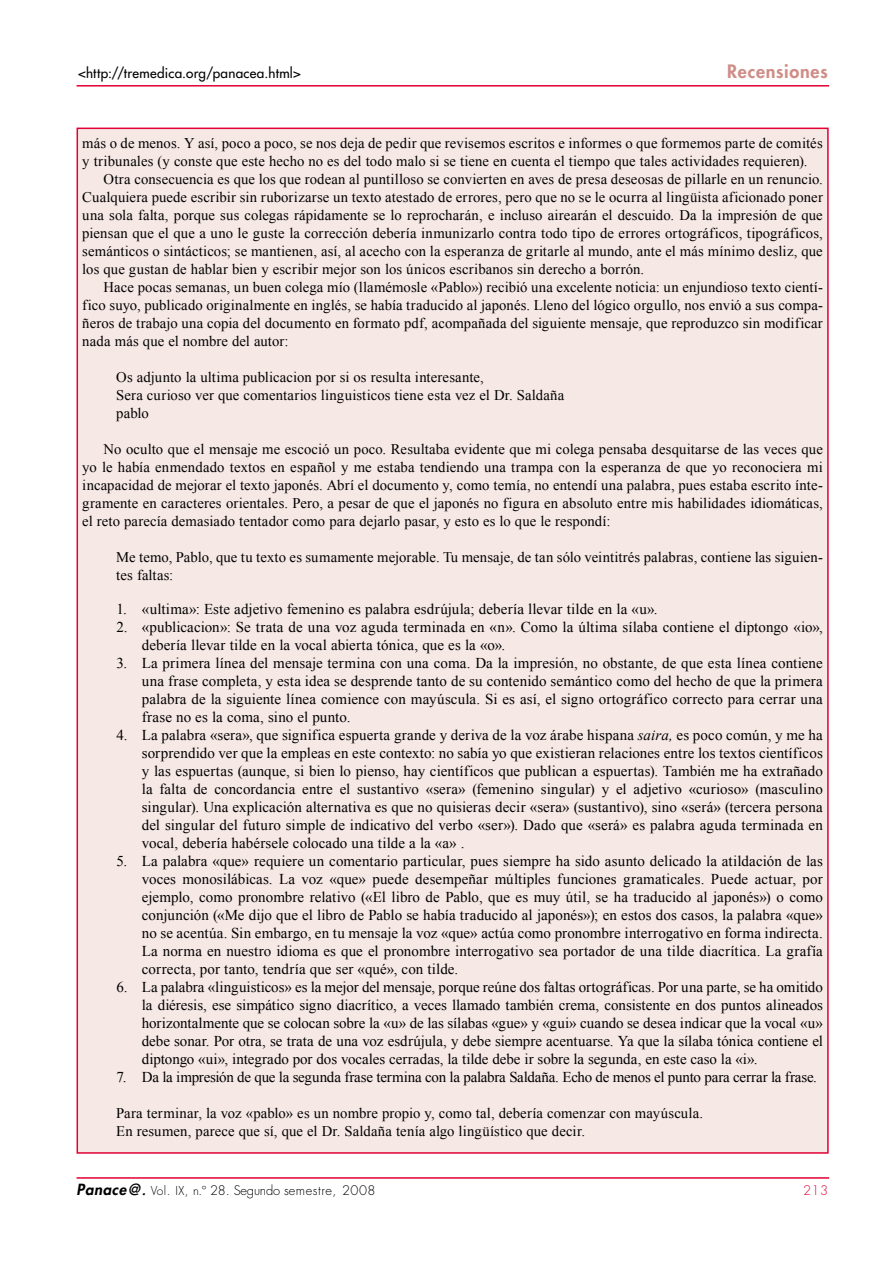
<style>
.page{position:relative;width:893px;height:1263px;background:#fff}
.page>*{position:absolute;margin:0;border:0;box-sizing:border-box;transform-origin:0 0}
.t1{font:800 18px "Futura Std";letter-spacing:.04em;color:#cf8d87}
.t2{font:15px/18px "Times New Roman";letter-spacing:.005em;color:#000;text-align:justify}
.t3{font:15px "Times New Roman";letter-spacing:-.02em;color:#000}
.t4{font:14.7px/18px "Times New Roman";letter-spacing:.005em;color:#000}
.t5{font:500 13.5px "Futura Std";letter-spacing:.025em;color:#000}
.t6{font:300 12.9px "Futura Std";letter-spacing:.04em;color:#000}
.t7{font:300 12.9px "Futura Std";color:#e20034}
.s1{font-style:italic}
.s2{font-weight:800;font-style:italic;font-size:15px}
.s3{font-weight:800;font-style:italic;font-size:12px}
.s4{font-size:12px}
</style>
<div class="page">
<hr style="left:77px;top:1177px;width:752px;height:2px;background:#e20034">
<hr style="left:77px;top:85px;width:752px;height:2px;background:#e20034">
<div style="left:77px;top:128px;width:751px;height:1025px;background:#f6e8e5"></div>
<p class="t5" style="left:78px;top:65px;width:224px">&lt;http://tremedica.org/panacea.html&gt;</p>
<p class="t1" style="left:727px;top:60px;width:102px">Recensiones</p>
<p class="t4" style="left:82px;top:134px;width:742px">más o de menos. Y así, poco a poco, se nos deja de pedir que revisemos escritos e informes o que formemos parte de comités y tribunales (y conste que este hecho no es del todo malo si se tiene en cuenta el tiempo que tales actividades requieren).</p>
<p class="t4" style="left:82px;top:170px;width:742px;text-align:justify;text-indent:21px">Otra consecuencia es que los que rodean al puntilloso se convierten en aves de presa deseosas de pillarle en un renuncio.<br>Cualquiera puede escribir sin ruborizarse un texto atestado de errores, pero que no se le ocurra al lingüista aficionado poner una sola falta, porque sus colegas rápidamente se lo reprocharán, e incluso airearán el descuido. Da la impresión de que piensan que el que a uno le guste la corrección debería inmunizarlo contra todo tipo de errores ortográficos, tipográficos, semánticos o sintácticos; se mantienen, así, al acecho con la esperanza de gritarle al mundo, ante el más mínimo desliz, que los que gustan de hablar bien y escribir mejor son los únicos escribanos sin derecho a borrón.</p>
<p class="t4" style="left:82px;top:278px;width:742px;text-align:justify;text-indent:21px">Hace pocas semanas, un buen colega mío (llamémosle «Pablo») recibió una excelente noticia: un enjundioso texto cientí&shy;fico suyo, publicado originalmente en inglés, se había traducido al japonés. Lleno del lógico orgullo, nos envió a sus compa&shy;ñeros de trabajo una copia del documento en formato pdf, acompañada del siguiente mensaje, que reproduzco sin modificar nada más que el nombre del autor:</p>
<p class="t4" style="left:116px;top:368px;width:449px">Os adjunto la ultima publicacion por si os resulta interesante,<br>Sera curioso ver que comentarios linguisticos tiene esta vez el Dr. Saldaña pablo</p>
<p class="t4" style="left:82px;top:440px;width:742px;text-align:justify;text-indent:21px">No oculto que el mensaje me escoció un poco. Resultaba evidente que mi colega pensaba desquitarse de las veces que yo le había enmendado textos en español y me estaba tendiendo una trampa con la esperanza de que yo reconociera mi incapacidad de mejorar el texto japonés. Abrí el documento y, como temía, no entendí una palabra, pues estaba escrito ínte&shy;gramente en caracteres orientales. Pero, a pesar de que el japonés no figura en absoluto entre mis habilidades idiomáticas, el reto parecía demasiado tentador como para dejarlo pasar, y esto es lo que le respondí:</p>
<p class="t4" style="left:116px;top:548px;width:708px">Me temo, Pablo, que tu texto es sumamente mejorable. Tu mensaje, de tan sólo veintitrés palabras, contiene las siguien&shy;tes faltas:</p>
<p class="t2" style="left:116px;top:599px;width:543px">1. «ultima»: Este adjetivo femenino es palabra esdrújula; debería llevar tilde en la «u».</p>
<p class="t2" style="left:142px;top:617px;width:683px;text-indent:-26px">2. «publicacion»: Se trata de una voz aguda terminada en «n». Como la última sílaba contiene el diptongo «io», debería llevar tilde en la vocal abierta tónica, que es la «o».</p>
<p class="t2" style="left:142px;top:653px;width:682px;text-indent:-26px">3. La primera línea del mensaje termina con una coma. Da la impresión, no obstante, de que esta línea contiene una frase completa, y esta idea se desprende tanto de su contenido semántico como del hecho de que la primera palabra de la siguiente línea comience con mayúscula. Si es así, el signo ortográfico correcto para cerrar una frase no es la coma, sino el punto.</p>
<p class="t2" style="left:142px;top:725px;width:683px;text-indent:-26px">4. La palabra «sera», que significa espuerta grande y deriva de la voz árabe hispana <span class="s1">saira,</span> es poco común, y me ha sorprendido ver que la empleas en este contexto: no sabía yo que existieran relaciones entre los textos científicos y las espuertas (aunque, si bien lo pienso, hay científicos que publican a espuertas). También me ha extrañado la falta de concordancia entre el sustantivo «sera» (femenino singular) y el adjetivo «curioso» (masculino singular). Una explicación alternativa es que no quisieras decir «sera» (sustantivo), sino «será» (tercera persona del singular del futuro simple de indicativo del verbo «ser»). Dado que «será» es palabra aguda terminada en vocal, debería habérsele colocado una tilde a la «a» .</p>
<p class="t2" style="left:142px;top:851px;width:683px;text-indent:-26px">5. La palabra «que» requiere un comentario particular, pues siempre ha sido asunto delicado la atildación de las voces monosilábicas. La voz «que» puede desempeñar múltiples funciones gramaticales. Puede actuar, por ejemplo, como pronombre relativo («El libro de Pablo, que es muy útil, se ha traducido al japonés») o como conjunción («Me dijo que el libro de Pablo se había traducido al japonés»); en estos dos casos, la palabra «que» no se acentúa. Sin embargo, en tu mensaje la voz «que» actúa como pronombre interrogativo en forma indirecta.<br>La norma en nuestro idioma es que el pronombre interrogativo sea portador de una tilde diacrítica. La grafía correcta, por tanto, tendría que ser «qué», con tilde.</p>
<p class="t2" style="left:142px;top:977px;width:683px;text-indent:-26px">6. La palabra «linguisticos» es la mejor del mensaje, porque reúne dos faltas ortográficas. Por una parte, se ha omitido la diéresis, ese simpático signo diacrítico, a veces llamado también crema, consistente en dos puntos alineados horizontalmente que se colocan sobre la «u» de las sílabas «gue» y «gui» cuando se desea indicar que la vocal «u» debe sonar. Por otra, se trata de una voz esdrújula, y debe siempre acentuarse. Ya que la sílaba tónica contiene el diptongo «ui», integrado por dos vocales cerradas, la tilde debe ir sobre la segunda, en este caso la «i».</p>
<p class="t3" style="left:116px;top:1066px;width:702px">7. Da la impresión de que la segunda frase termina con la palabra Saldaña. Echo de menos el punto para cerrar la frase.</p>
<p class="t4" style="left:116px;top:1103px;width:588px">Para terminar, la voz «pablo» es un nombre propio y, como tal, debería comenzar con mayúscula.<br>En resumen, parece que sí, que el Dr. Saldaña tenía algo lingüístico que decir.</p>
<p class="t6" style="left:77px;top:1182px;width:301px"><span class="s2">Panace@</span><span class="s3">.</span> <span class="s4">Vol. IX, n.º</span> 28. Segundo semestre, 2008</p>
<p class="t7" style="left:803px;top:1182px;width:27px">213</p>
</div>
